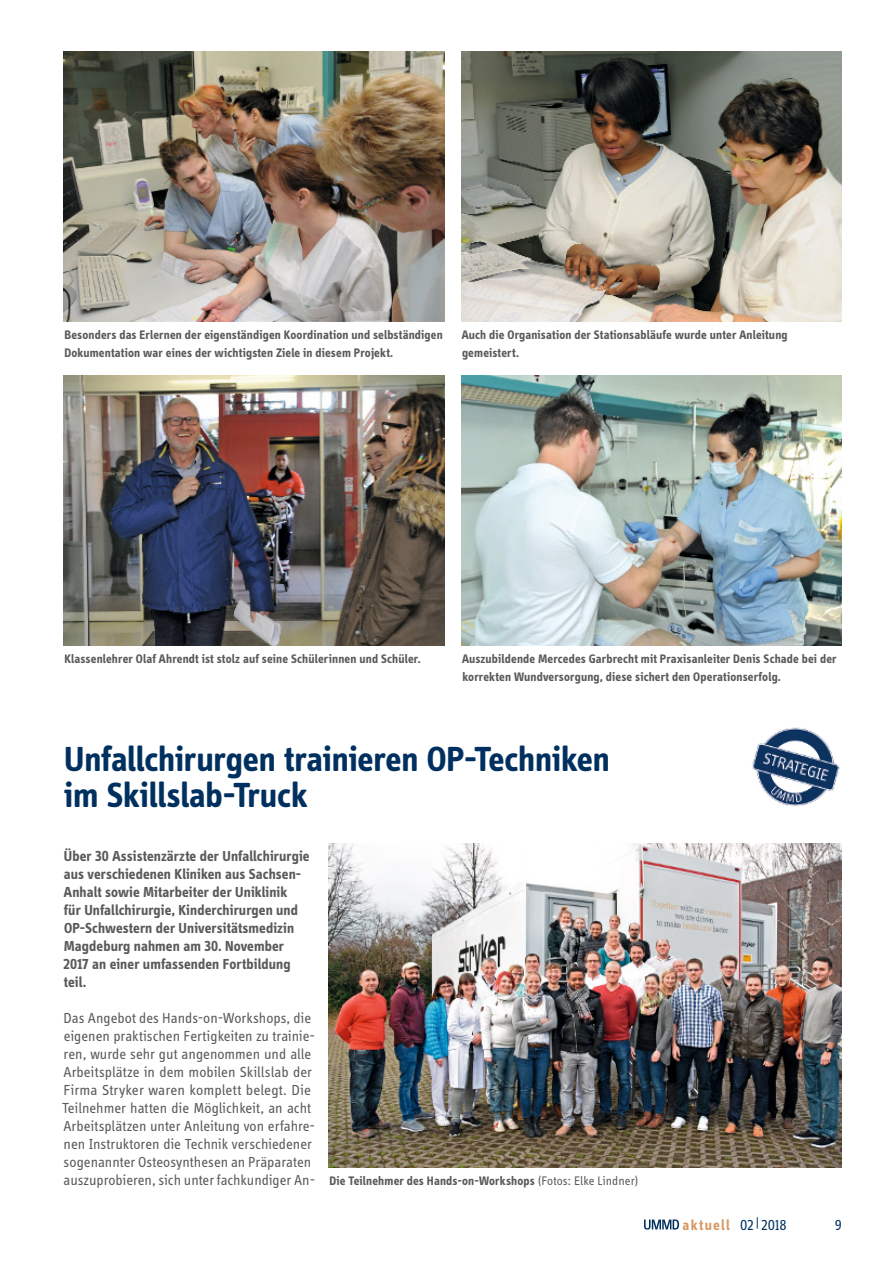
<style>
.page{position:relative;width:893px;height:1263px;background:#fff}
.page>*{position:absolute;margin:0;border:0;box-sizing:border-box;transform-origin:0 0}
.t1{font:700 36px/36px "Info Display OT";letter-spacing:-.005em;color:#00305f}
.t2{font:15px/18px "Info Display OT";color:#5a5a59}
.t3{font:700 15px/18px "Info Display OT";letter-spacing:.005em;color:#5a5a59}
.t4{font:700 15px "Info Display OT";letter-spacing:.09em;color:#d79965}
.t5{font:15px "Info Display OT";color:#00305f}
.t6{font:700 12.75px/18px "Info Display OT";letter-spacing:.015em;color:#5a5a59}
.s1{font-weight:400}
.s2{font-weight:400;color:#00305f}
</style>
<div class="page">
<img style="left:64px;top:51px;width:380px;height:270px">
<img style="left:64px;top:375px;width:380px;height:270px">
<img style="left:461px;top:51px;width:381px;height:270px">
<img style="left:461px;top:375px;width:381px;height:270px">
<img style="left:329px;top:843px;width:513px;height:324px">
<img style="left:752px;top:727px;width:88px;height:80px">
<svg style="left:644px;top:1219px;width:35px;height:10px"></svg>
<p class="t6" style="left:64px;top:326px;width:380px">Besonders das Erlernen der eigenständigen Koordination und selbständigen<br>Dokumentation war eines der wichtigsten Ziele in diesem Projekt.</p>
<p class="t6" style="left:462px;top:326px;width:327px">Auch die Organisation der Stationsabläufe wurde unter Anleitung gemeistert.</p>
<p class="t6" style="left:64px;top:650px;width:358px">Klassenlehrer Olaf Ahrendt ist stolz auf seine Schülerinnen und Schüler.</p>
<p class="t6" style="left:462px;top:650px;width:376px">Auszubildende Mercedes Garbrecht mit Praxisanleiter Denis Schade bei der korrekten Wundversorgung, diese sichert den Operationserfolg.</p>
<h1 class="t1" style="left:64px;top:741px;width:547px">Unfallchirurgen trainieren OP-Techniken im Skillslab-Truck</h1>
<p class="t3" style="left:63px;top:847px;width:248px">Über 30 Assistenzärzte der Unfallchirurgie aus verschiedenen Kliniken aus Sachsen-Anhalt sowie Mitarbeiter der Uniklinik<br>für Unfallchirurgie, Kinderchirurgen und OP-Schwestern der Universitätsmedizin Magdeburg nahmen am 30. November 2017 an einer umfassenden Fortbildung teil.</p>
<p class="t2" style="left:62px;top:1009px;width:255px">Das Angebot des Hands-on-Workshops, die eigenen praktischen Fertigkeiten zu trainie&shy;ren, wurde sehr gut angenommen und alle Arbeitsplätze in dem mobilen Skillslab der Firma Stryker waren komplett belegt. Die Teilnehmer hatten die Möglichkeit, an acht Arbeitsplätzen unter Anleitung von erfahre&shy;nen Instruktoren die Technik verschiedener sogenannter Osteosynthesen an Präparaten auszuprobieren, sich unter fachkundiger An-</p>
<p class="t6" style="left:330px;top:1172px;width:310px">Die Teilnehmer des Hands-on-Workshops <span class="s1">(Fotos: Elke Lindner)</span></p>
<p class="t4" style="left:683px;top:1215px;width:106px">aktuell <span class="s2">02|2018</span></p>
<p class="t5" style="left:835px;top:1216px;width:9px">9</p>
</div>
